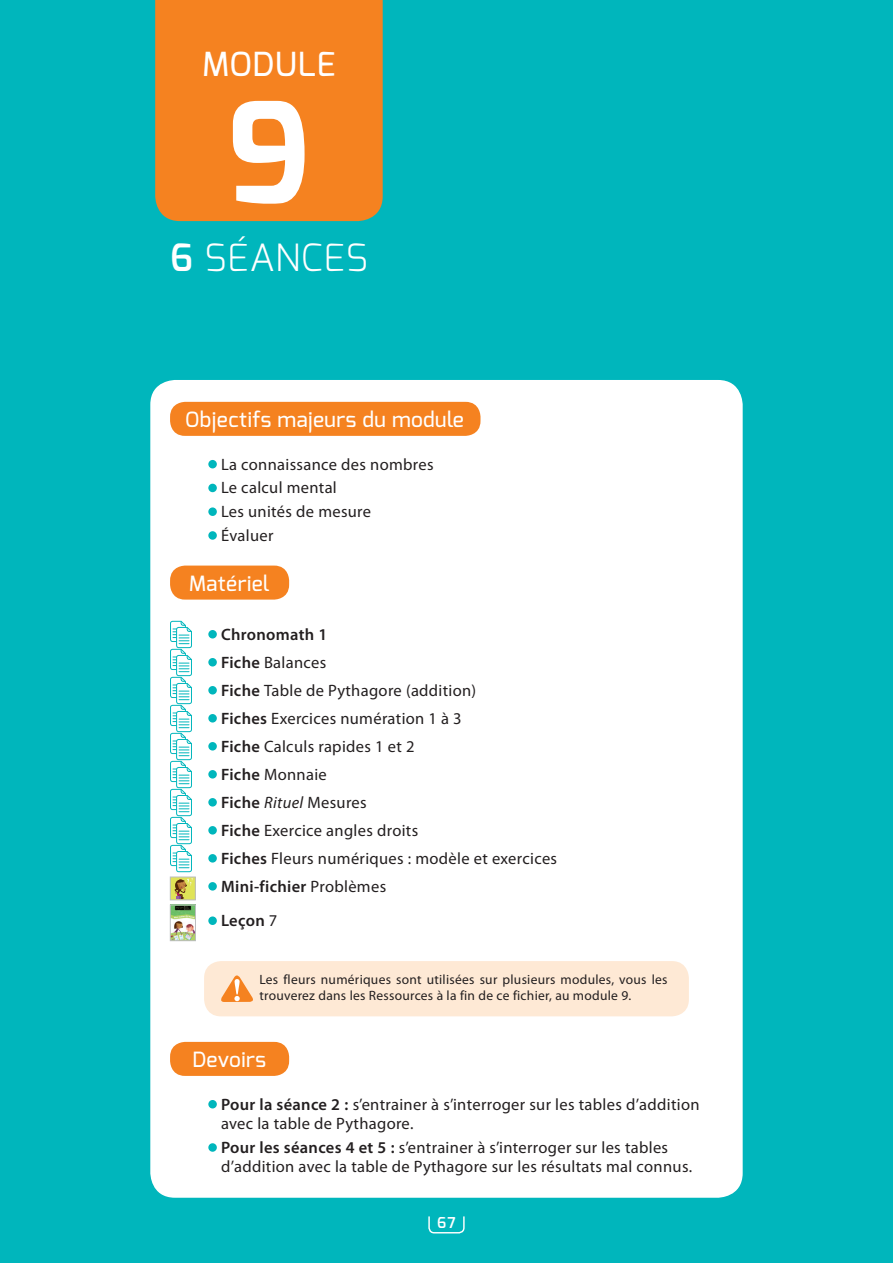
<style>
.page{position:relative;width:893px;height:1263px;background:#00b6bc}
.page>*{position:absolute;margin:0;border:0;box-sizing:border-box;transform-origin:0 0}
.t1{font:700 139.05px "Exo";color:#fff}
.t2{font:300 37.5px "Exo";letter-spacing:.02em;color:#fff}
.t3{font:500 33.15px "Exo";letter-spacing:.02em;color:#fff}
.t4{font:500 21px "Exo";letter-spacing:.02em;color:#fff}
.t5{font:16.5px/28px "Myriad Pro";letter-spacing:.02em;color:#231f20}
.t6{font:600 16.5px "Myriad Pro";letter-spacing:.015em;color:#231f20}
.t7{font:600 15px "Exo";color:#fff}
.t8{font:13.5px/16.5px "Myriad Pro";letter-spacing:.02em;color:#231f20}
.s1{font-weight:600}
.s2{font-style:italic}
.s3{font-weight:400}
</style>
<div class="page">
<div style="left:155px;top:0;width:228px;height:221px;background:#f58220"></div>
<svg style="left:428px;top:1216px;width:37px;height:18px"></svg>
<div style="left:150px;top:379px;width:593px;height:819px;background:#fff;border-radius:26px"></div>
<div style="left:170px;top:402px;width:310px;height:34px;background:#f58220;border-radius:15px"></div>
<div style="left:208px;top:1100px;width:9px;height:8px;background:#00b6bc;border-radius:50%"></div>
<div style="left:208px;top:1143px;width:9px;height:9px;background:#00b6bc;border-radius:50%"></div>
<div style="left:170px;top:1042px;width:119px;height:34px;background:#f58220;border-radius:15px"></div>
<div style="left:208px;top:630px;width:9px;height:8px;background:#00b6bc;border-radius:50%"></div>
<div style="left:208px;top:658px;width:9px;height:8px;background:#00b6bc;border-radius:50%"></div>
<div style="left:208px;top:686px;width:9px;height:8px;background:#00b6bc;border-radius:50%"></div>
<div style="left:208px;top:714px;width:9px;height:8px;background:#00b6bc;border-radius:50%"></div>
<div style="left:208px;top:742px;width:9px;height:8px;background:#00b6bc;border-radius:50%"></div>
<div style="left:208px;top:770px;width:9px;height:8px;background:#00b6bc;border-radius:50%"></div>
<div style="left:208px;top:798px;width:9px;height:8px;background:#00b6bc;border-radius:50%"></div>
<div style="left:208px;top:826px;width:9px;height:8px;background:#00b6bc;border-radius:50%"></div>
<div style="left:208px;top:854px;width:9px;height:8px;background:#00b6bc;border-radius:50%"></div>
<div style="left:170px;top:877px;width:25px;height:23px;background:#e0e457"></div>
<svg style="left:170px;top:620px;width:23px;height:278px"></svg>
<div style="left:170px;top:877px;width:26px;height:23px;border:1px solid #bcbdc0"></div>
<div style="left:208px;top:882px;width:9px;height:8px;background:#00b6bc;border-radius:50%"></div>
<img style="left:172px;top:907px;width:22px;height:32px">
<div style="left:170px;top:905px;width:26px;height:36px;border:1px solid #bcbdc0"></div>
<div style="left:208px;top:916px;width:9px;height:9px;background:#00b6bc;border-radius:50%"></div>
<div style="left:170px;top:565px;width:119px;height:34px;background:#f58220;border-radius:15px"></div>
<div style="left:208px;top:460px;width:9px;height:8px;background:#00b6bc;border-radius:50%"></div>
<div style="left:208px;top:484px;width:9px;height:8px;background:#00b6bc;border-radius:50%"></div>
<div style="left:208px;top:507px;width:9px;height:9px;background:#00b6bc;border-radius:50%"></div>
<div style="left:208px;top:531px;width:9px;height:9px;background:#00b6bc;border-radius:50%"></div>
<div style="left:204px;top:961px;width:485px;height:55px;background:#fee9d5;border-radius:17px"></div>
<svg style="left:221px;top:975px;width:32px;height:27px"></svg>
<h3 class="t3" style="left:202px;top:42px;width:135px">MODULE</h3>
<h1 class="t1" style="left:227px;top:64px;width:86px">9</h1>
<h2 class="t2" style="left:170px;top:234px;width:199px"><span class="s1">6</span> SÉANCES</h2>
<p class="t4" style="left:185px;top:405px;width:280px">Objectifs majeurs du module</p>
<p class="t5" style="left:221px;top:452px;width:214px;line-height:23.7px">La connaissance des nombres<br>Le calcul mental<br>Les unités de mesure<br>Évaluer</p>
<p class="t4" style="left:189px;top:570px;width:82px">Matériel</p>
<p class="t5" style="left:221px;top:620px;width:338px"><span class="s1">Chronomath 1<br>Fiche</span> Balances<br><span class="s1">Fiche</span> Table de Pythagore (addition)<br><span class="s1">Fiches</span> Exercices numération 1 à 3<br><span class="s1">Fiche</span> Calculs rapides 1 et 2<br><span class="s1">Fiche</span> Monnaie<br><span class="s1">Fiche</span> <span class="s2">Rituel</span> Mesures<br><span class="s1">Fiche</span> Exercice angles droits<br><span class="s1">Fiches</span> Fleurs numériques : modèle et exercices<br><span class="s1">Mini-fichier</span> Problèmes</p>
<p class="t6" style="left:221px;top:911px;width:58px">Leçon <span class="s3">7</span></p>
<p class="t8" style="left:259px;top:971px;width:410px">Les fleurs numériques sont utilisées sur plusieurs modules, vous les trouverez dans les Ressources à la fin de ce fichier, au module 9.</p>
<p class="t4" style="left:193px;top:1046px;width:75px">Devoirs</p>
<p class="t5" style="left:221px;top:1094px;width:480px;line-height:19.5px"><span class="s1">Pour la séance 2 :</span> s’entrainer à s’interroger sur les tables d’addition avec la table de Pythagore.</p>
<p class="t5" style="left:221px;top:1138px;width:473px;line-height:19.5px"><span class="s1">Pour les séances 4 et 5 :</span> s’entrainer à s’interroger sur les tables d’addition avec la table de Pythagore sur les résultats mal connus.</p>
<p class="t7" style="left:437px;top:1212px;width:20px">67</p>
</div>
